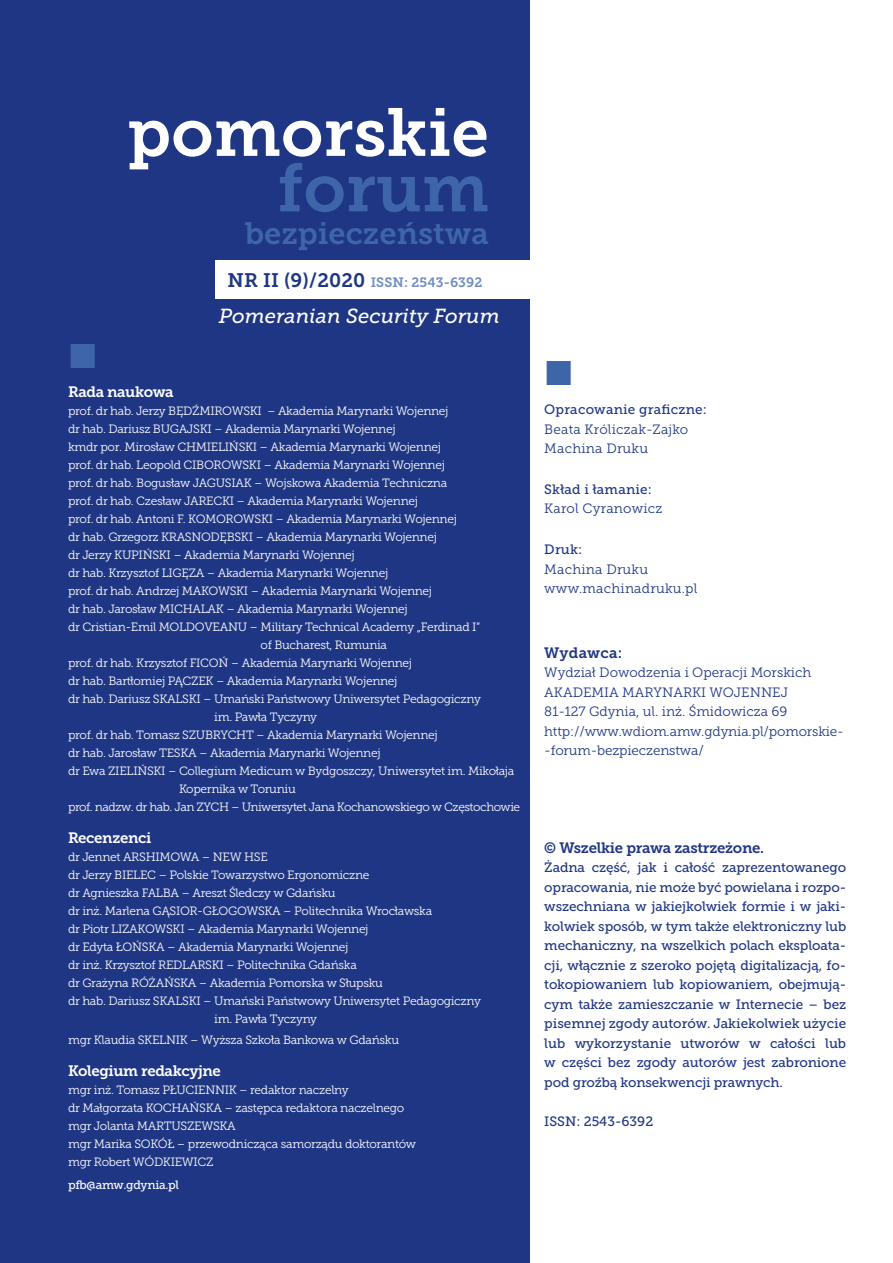
<style>
.page{position:relative;width:893px;height:1263px;background:#fff}
.page>*{position:absolute;margin:0;border:0;box-sizing:border-box;transform-origin:0 0}
.t1{font:67.5px "Museo Slab 700";color:#fff}
.t2{font:67.5px "Museo Slab 700";color:#3e65a8}
.t3{font:700 36px "Klavika";color:#3e65a8}
.t4{font:30.75px "Museo Slab 700";color:#3e65a8}
.t5{font:italic 20.25px "Museo Slab 500";letter-spacing:.005em;color:#fff}
.t6{font:15px "Museo Slab 700";letter-spacing:-.025em;color:#fff}
.t7{font:15px "Museo Slab 700";letter-spacing:-.02em;color:#1f3684}
.t8{font:15px "Museo Slab 700";letter-spacing:.015em;color:#1f3684}
.t9{font:13.5px/19.5px "Museo Slab 500";letter-spacing:-.01em;color:#1f3684;text-align:justify}
.t10{font:13.5px/19.5px "Museo Slab 300";color:#1f3684}
.t11{font:13.5px "Museo Slab 500";letter-spacing:.015em;color:#1f3684}
.t12{font:13.5px "Museo Slab 700";letter-spacing:.005em;color:#718bc3}
.t13{font:12px/18px "Museo Slab 300";letter-spacing:-.025em;color:#fff}
.t14{font:12px "Museo Slab 500";letter-spacing:-.025em;color:#fff}
.s1{font-size:19.5px;color:#1f3684}
</style>
<div class="page">
<div style="left:0;top:0;width:529px;height:1263px;background:#1f3684"></div>
<div style="left:215px;top:260px;width:314px;height:39px;background:#fff"></div>
<h1 class="t1" style="left:127px;top:94px;width:363px">pomorskie</h1>
<h1 class="t2" style="left:277px;top:150px;width:213px">forum</h1>
<h3 class="t4" style="left:245px;top:216px;width:245px">bezpieczeństwa</h3>
<p class="t12" style="left:227px;top:275px;width:256px"><span class="s1">NR II (9)/2020</span> ISSN: 2543-6392</p>
<h3 class="t5" style="left:219px;top:305px;width:282px">Pomeranian Security Forum</h3>
<h2 class="t3" style="left:68px;top:337px;width:31px">•</h2>
<p class="t6" style="left:68px;top:383px;width:107px">Rada naukowa</p>
<p class="t13" style="left:68px;top:402px;width:382px">prof. dr hab. Jerzy BĘDŹMIROWSKI – Akademia Marynarki Wojennej</p>
<p class="t13" style="left:68px;top:420px;width:329px">dr hab. Dariusz BUGAJSKI – Akademia Marynarki Wojennej</p>
<p class="t13" style="left:68px;top:438px;width:375px">kmdr por. Mirosław CHMIELIŃSKI – Akademia Marynarki Wojennej</p>
<p class="t13" style="left:68px;top:456px;width:378px">prof. dr hab. Leopold CIBOROWSKI – Akademia Marynarki Wojennej</p>
<p class="t13" style="left:68px;top:474px;width:381px">prof. dr hab. Bogusław JAGUSIAK – Wojskowa Akademia Techniczna</p>
<p class="t13" style="left:68px;top:492px;width:352px">prof. dr hab. Czesław JARECKI – Akademia Marynarki Wojennej</p>
<p class="t13" style="left:68px;top:510px;width:390px">prof. dr hab. Antoni F. KOMOROWSKI – Akademia Marynarki Wojennej</p>
<p class="t13" style="left:68px;top:528px;width:370px">dr hab. Grzegorz KRASNODĘBSKI – Akademia Marynarki Wojennej</p>
<p class="t13" style="left:68px;top:546px;width:288px">dr Jerzy KUPIŃSKI – Akademia Marynarki Wojennej</p>
<p class="t13" style="left:68px;top:564px;width:322px">dr hab. Krzysztof LIGĘZA – Akademia Marynarki Wojennej</p>
<p class="t13" style="left:68px;top:582px;width:366px">prof. dr hab. Andrzej MAKOWSKI – Akademia Marynarki Wojennej</p>
<p class="t13" style="left:68px;top:600px;width:341px">dr hab. Jarosław MICHALAK – Akademia Marynarki Wojennej</p>
<p class="t13" style="left:68px;top:618px;width:414px">dr Cristian-Emil MOLDOVEANU – Military Technical Academy „Ferdinad I”</p>
<p class="t13" style="left:261px;top:636px;width:128px">of Bucharest, Rumunia</p>
<p class="t13" style="left:68px;top:654px;width:346px">prof. dr hab. Krzysztof FICOŃ – Akademia Marynarki Wojennej</p>
<p class="t13" style="left:68px;top:672px;width:331px">dr hab. Bartłomiej PĄCZEK – Akademia Marynarki Wojennej</p>
<p class="t13" style="left:68px;top:690px;width:414px">dr hab. Dariusz SKALSKI – Umański Państwowy Uniwersytet Pedagogiczny</p>
<p class="t13" style="left:214px;top:708px;width:104px">im. Pawła Tyczyny</p>
<p class="t13" style="left:68px;top:726px;width:371px">prof. dr hab. Tomasz SZUBRYCHT – Akademia Marynarki Wojennej</p>
<p class="t13" style="left:68px;top:744px;width:314px">dr hab. Jarosław TESKA – Akademia Marynarki Wojennej</p>
<p class="t13" style="left:68px;top:762px;width:448px">dr Ewa ZIELIŃSKI – Collegium Medicum w Bydgoszczy, Uniwersytet im. Mikołaja</p>
<p class="t13" style="left:179px;top:780px;width:118px">Kopernika w Toruniu</p>
<p class="t13" style="left:68px;top:798px;width:454px">prof. nadzw. dr hab. Jan ZYCH – Uniwersytet Jana Kochanowskiego w Częstochowie</p>
<p class="t6" style="left:68px;top:829px;width:85px">Recenzenci</p>
<p class="t13" style="left:68px;top:848px;width:201px">dr Jennet ARSHIMOWA – NEW HSE</p>
<p class="t13" style="left:68px;top:866px;width:303px">dr Jerzy BIELEC – Polskie Towarzystwo Ergonomiczne</p>
<p class="t13" style="left:68px;top:884px;width:269px">dr Agnieszka FALBA – Areszt Śledczy w Gdańsku</p>
<p class="t13" style="left:68px;top:902px;width:366px">dr inż. Marlena GĄSIOR-GŁOGOWSKA – Politechnika Wrocławska</p>
<p class="t13" style="left:68px;top:920px;width:302px">dr Piotr LIZAKOWSKI – Akademia Marynarki Wojennej</p>
<p class="t13" style="left:68px;top:938px;width:282px">dr Edyta ŁOŃSKA – Akademia Marynarki Wojennej</p>
<p class="t13" style="left:68px;top:956px;width:290px">dr inż. Krzysztof REDLARSKI – Politechnika Gdańska</p>
<p class="t13" style="left:68px;top:974px;width:316px">dr Grażyna RÓŻAŃSKA – Akademia Pomorska w Słupsku</p>
<p class="t13" style="left:68px;top:992px;width:414px">dr hab. Dariusz SKALSKI – Umański Państwowy Uniwersytet Pedagogiczny</p>
<p class="t13" style="left:214px;top:1010px;width:104px">im. Pawła Tyczyny</p>
<p class="t13" style="left:68px;top:1031px;width:333px">mgr Klaudia SKELNIK – Wyższa Szkoła Bankowa w Gdańsku</p>
<p class="t6" style="left:68px;top:1063px;width:154px">Kolegium redakcyjne</p>
<p class="t13" style="left:68px;top:1081px;width:349px">mgr inż. Tomasz PŁUCIENNIK – redaktor naczelny<br>dr Małgorzata KOCHAŃSKA – zastępca redaktora naczelnego mgr Jolanta MARTUSZEWSKA<br>mgr Marika SOKÓŁ – przewodnicząca samorządu doktorantów mgr Robert WÓDKIEWICZ</p>
<p class="t14" style="left:68px;top:1178px;width:113px">pfb@amw.gdynia.pl</p>
<h2 class="t3" style="left:544px;top:354px;width:31px">•</h2>
<p class="t11" style="left:544px;top:402px;width:164px">Opracowanie graficzne:</p>
<p class="t10" style="left:544px;top:419px;width:146px">Beata Króliczak-Zajko<br>Machina Druku</p>
<p class="t11" style="left:544px;top:482px;width:109px">Skład i łamanie:</p>
<p class="t10" style="left:544px;top:499px;width:120px">Karol Cyranowicz</p>
<p class="t9" style="left:544px;top:540px;width:39px">Druk:</p>
<p class="t10" style="left:544px;top:559px;width:155px">Machina Druku www.machinadruku.pl</p>
<p class="t8" style="left:544px;top:644px;width:79px">Wydawca:</p>
<p class="t10" style="left:544px;top:663px;width:301px">Wydział Dowodzenia i Operacji Morskich AKADEMIA MARYNARKI WOJENNEJ<br>81-127 Gdynia, ul. inż. Śmidowicza 69 http://www.wdiom.amw.gdynia.pl/pomorskie--forum-bezpieczenstwa/</p>
<p class="t7" style="left:544px;top:839px;width:222px">© Wszelkie prawa zastrzeżone.</p>
<p class="t9" style="left:544px;top:858px;width:303px">Żadna część, jak i całość zaprezentowanego opracowania, nie może być powielana i rozpo&shy;wszechniana w jakiejkolwiek formie i w jaki&shy;kolwiek sposób, w tym także elektroniczny lub mechaniczny, na wszelkich polach eksploata&shy;cji, włącznie z szeroko pojętą digitalizacją, fo&shy;tokopiowaniem lub kopiowaniem, obejmują&shy;cym także zamieszczanie w Internecie – bez pisemnej zgody autorów. Jakiekolwiek użycie lub wykorzystanie utworów w całości lub w części bez zgody autorów jest zabronione pod groźbą konsekwencji prawnych.</p>
<p class="t9" style="left:544px;top:1111px;width:110px">ISSN: 2543-6392</p>
</div>
